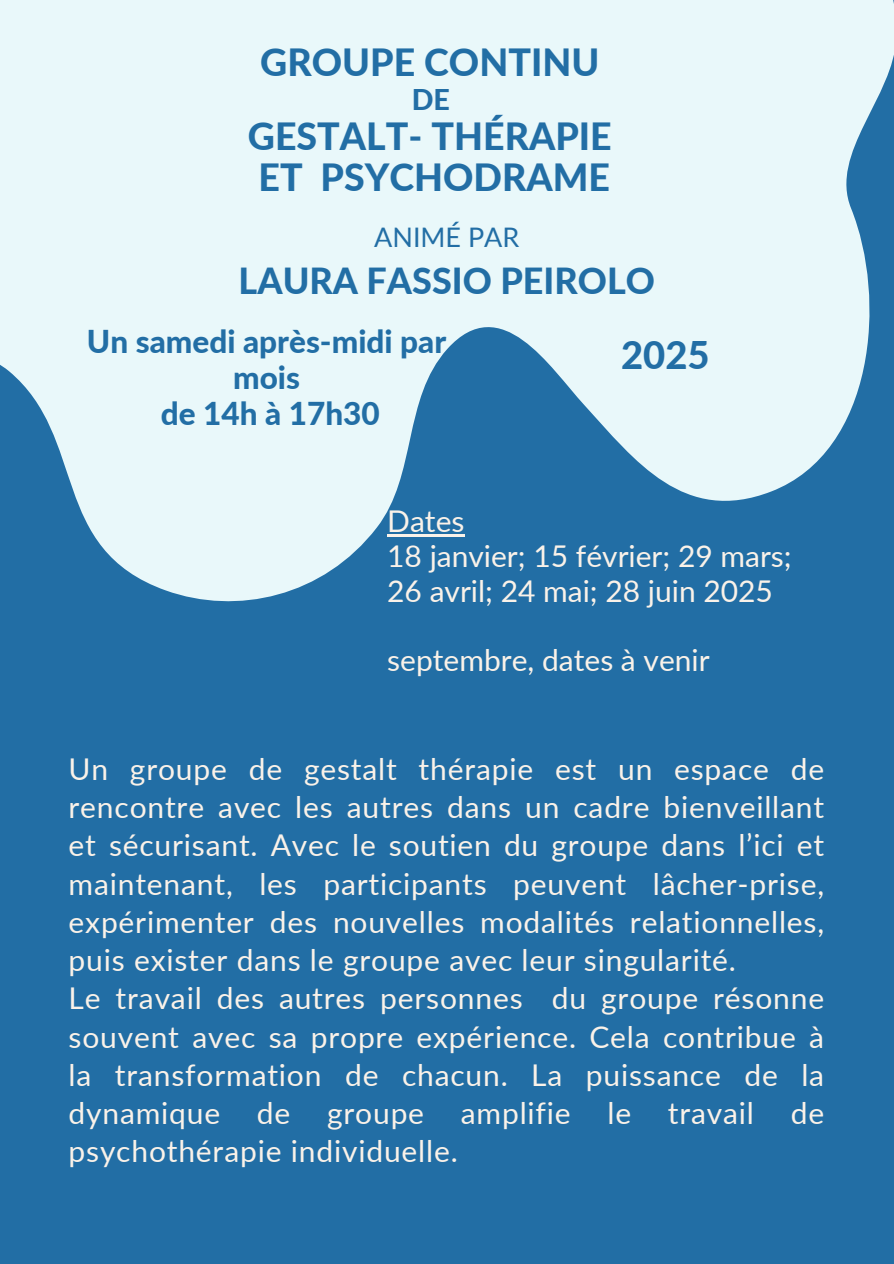
<style>
.page{position:relative;width:894px;height:1264px;background:#fff}
.page>*{position:absolute;margin:0;border:0;box-sizing:border-box;transform-origin:0 0}
.t1{font:800 38.1px "Lato";color:#226ea5}
.t2{font:800 37.5px/41.7px "Lato";color:#226ea5}
.t3{font:800 36px "Lato";color:#226ea5}
.t4{font:800 31.5px/36px "Lato";color:#226ea5;text-align:center}
.t5{font:30px/38.2px "Lato";letter-spacing:.025em;color:#faf2e9;text-align:justify}
.t6{font:30px/34.8px "Lato";color:#faf2e9}
.t7{font:800 28.5px "Lato";color:#226ea5}
.t8{font:27px "Lato";color:#226ea5}
</style>
<div class="page">
<div style="left:0;top:0;width:893px;height:1263px;background:#226ea5"></div>
<svg style="left:0;top:0;width:893px;height:602px;fill:#e9f8fa"></svg>
<hr style="left:387px;top:534px;width:77px;height:2px;background:#faf2e9">
<p class="t2" style="left:260px;top:41px;width:340px">GROUPE CONTINU</p>
<p class="t7" style="left:412px;top:82px;width:40px">DE</p>
<p class="t2" style="left:248px;top:114px;width:365px">GESTALT- THÉRAPIE<br>ET PSYCHODRAME</p>
<h3 class="t8" style="left:374px;top:220px;width:147px">ANIMÉ PAR</h3>
<h3 class="t3" style="left:238px;top:259px;width:417px">LAURA FASSIO PEIROLO</h3>
<h4 class="t4" style="left:87px;top:322px;width:360px">Un samedi après-midi par mois<br>de 14h à 17h30</h4>
<p class="t1" style="left:621px;top:331px;width:90px">2025</p>
<p class="t5" style="left:387px;top:501px;width:79px">Dates</p>
<p class="t6" style="left:387px;top:537px;width:406px">18 janvier; 15 février; 29 mars;<br>26 avril; 24 mai; 28 juin 2025</p>
<p class="t6" style="left:387px;top:642px;width:324px">septembre, dates à venir</p>
<h1 class="t5" style="left:69px;top:749px;width:757px">Un groupe de gestalt thérapie est un espace de rencontre avec les autres dans un cadre bienveillant et sécurisant. Avec le soutien du groupe dans l’ici et maintenant, les participants peuvent lâcher-prise, expérimenter des nouvelles modalités relationnelles, puis exister dans le groupe avec leur singularité.</h1>
<h2 class="t5" style="left:69px;top:978px;width:757px">Le travail des autres personnes du groupe résonne souvent avec sa propre expérience. Cela contribue à la transformation de chacun. La puissance de la dynamique de groupe amplifie le travail de psychothérapie individuelle.</h2>
</div>
